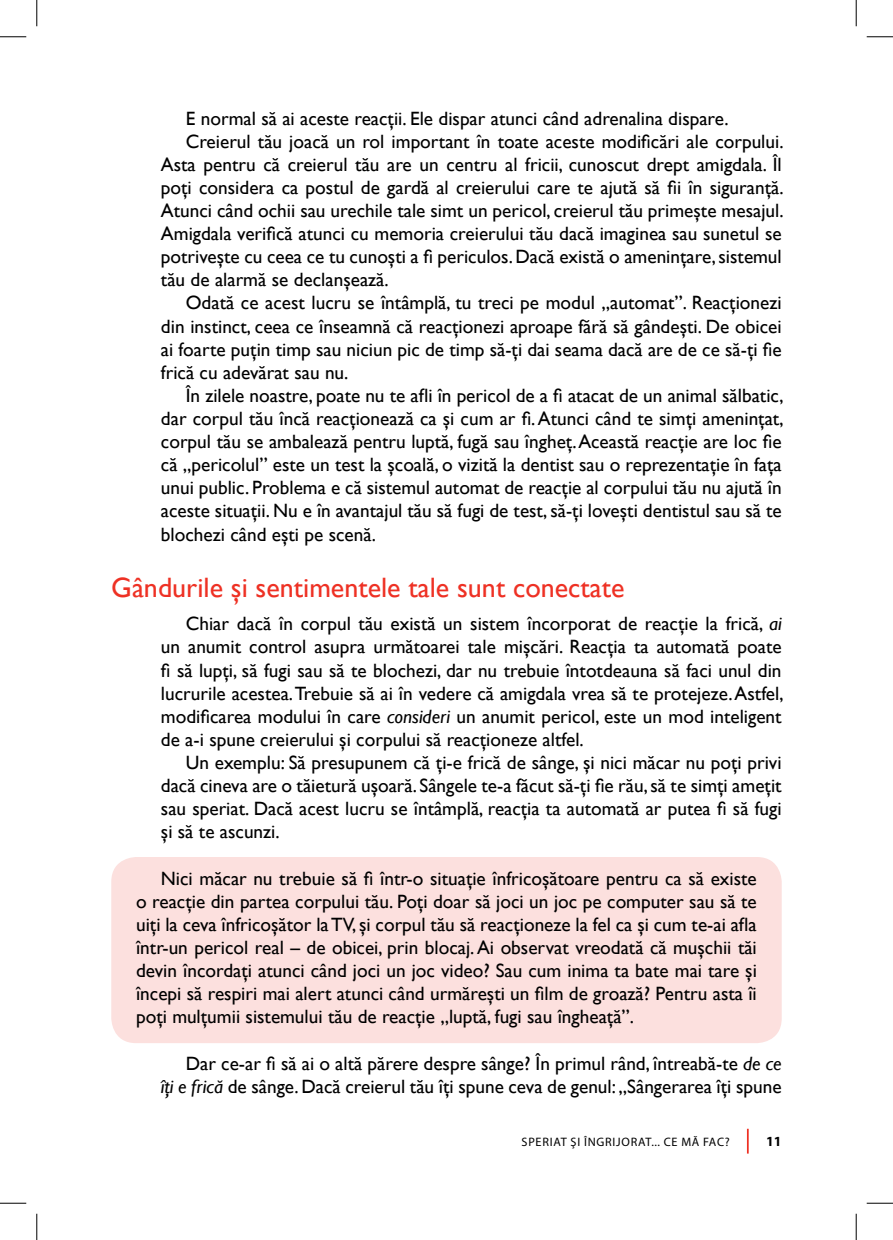
<style>
.page{position:relative;width:893px;height:1240px;background:#fff}
.page>*{position:absolute;margin:0;border:0;box-sizing:border-box;transform-origin:0 0}
.t1{font:28px "Gill Sans";color:#ee3124}
.t2{font:19.25px/23.1px "Gill Sans";color:#000;text-align:justify}
.t3{font:700 14px "Myriad Pro";color:#000}
.t4{font:12.25px "Myriad Pro";letter-spacing:.06em;color:#000}
.s1{font-style:italic}
</style>
<div class="page">
<hr style="left:746px;top:1128px;width:2px;height:25px;background:#ee3124">
<div style="left:111px;top:856px;width:670px;height:187px;background:#fce0de;border-radius:25px"></div>
<svg style="left:0;top:36px;width:26px;height:1px"></svg>
<svg style="left:866px;top:36px;width:26px;height:1px"></svg>
<svg style="left:0;top:1202px;width:26px;height:1px"></svg>
<svg style="left:866px;top:1202px;width:26px;height:1px"></svg>
<svg style="left:36px;top:0;width:1px;height:26px"></svg>
<svg style="left:36px;top:1213px;width:1px;height:26px"></svg>
<svg style="left:855px;top:0;width:1px;height:26px"></svg>
<svg style="left:855px;top:1213px;width:1px;height:26px"></svg>
<p class="t2" style="left:186px;top:107px;width:544px">E normal să ai aceste reacţii. Ele dispar atunci când adrenalina dispare.</p>
<p class="t2" style="left:186px;top:130px;width:599px">Creierul tău joacă un rol important în toate aceste modificări ale corpului.</p>
<p class="t2" style="left:161px;top:153px;width:622px">Asta pentru că creierul tău are un centru al fricii, cunoscut drept amigdala. Îl</p>
<p class="t2" style="left:161px;top:176px;width:623px">poţi considera ca postul de gardă al creierului care te ajută să fii în siguranţă.</p>
<p class="t2" style="left:161px;top:199px;width:623px">Atunci când ochii sau urechile tale simt un pericol, creierul tău primeşte mesajul.</p>
<p class="t2" style="left:161px;top:222px;width:622px">Amigdala verifică atunci cu memoria creierului tău dacă imaginea sau sunetul se</p>
<p class="t2" style="left:161px;top:245px;width:622px">potriveşte cu ceea ce tu cunoşti a fi periculos. Dacă există o ameninţare, sistemul</p>
<p class="t2" style="left:161px;top:268px;width:229px">tău de alarmă se declanşează.</p>
<p class="t2" style="left:186px;top:292px;width:597px">Odată ce acest lucru se întâmplă, tu treci pe modul „automat”. Reacţionezi</p>
<p class="t2" style="left:161px;top:315px;width:622px">din instinct, ceea ce înseamnă că reacţionezi aproape fără să gândeşti. De obicei</p>
<p class="t2" style="left:161px;top:338px;width:622px">ai foarte puţin timp sau niciun pic de timp să-ţi dai seama dacă are de ce să-ţi fie</p>
<p class="t2" style="left:161px;top:361px;width:189px">frică cu adevărat sau nu.</p>
<p class="t2" style="left:186px;top:384px;width:599px">În zilele noastre, poate nu te afli în pericol de a fi atacat de un animal sălbatic,</p>
<p class="t2" style="left:161px;top:407px;width:623px">dar corpul tău încă reacţionează ca şi cum ar fi. Atunci când te simţi ameninţat,</p>
<p class="t2" style="left:161px;top:430px;width:622px">corpul tău se ambalează pentru luptă, fugă sau îngheţ. Această reacţie are loc fie</p>
<p class="t2" style="left:161px;top:453px;width:622px">că „pericolul” este un test la şcoală, o vizită la dentist sau o reprezentaţie în faţa</p>
<p class="t2" style="left:161px;top:476px;width:622px">unui public. Problema e că sistemul automat de reacţie al corpului tău nu ajută în</p>
<p class="t2" style="left:161px;top:499px;width:622px">aceste situaţii. Nu e în avantajul tău să fugi de test, să-ţi loveşti dentistul sau să te</p>
<p class="t2" style="left:161px;top:523px;width:216px">blochezi când eşti pe scenă.</p>
<h1 class="t1" style="left:111px;top:571px;width:514px">Gândurile şi sentimentele tale sunt conectate</h1>
<p class="t2" style="left:161px;top:612px;width:624px;text-indent:25px">Chiar dacă în corpul tău există un sistem încorporat de reacţie la frică, <span class="s1">ai </span>un anumit control asupra următoarei tale mişcări. Reacţia ta automată poate fi să lupţi, să fugi sau să te blochezi, dar nu trebuie întotdeauna să faci unul din lucrurile acestea. Trebuie să ai în vedere că amigdala vrea să te protejeze. Astfel, modificarea modului în care <span class="s1">consideri</span> un anumit pericol, este un mod inteligent de a-i spune creierului şi corpului să reacţioneze altfel.</p>
<p class="t2" style="left:161px;top:751px;width:622px;text-indent:25px">Un exemplu: Să presupunem că ţi-e frică de sânge, şi nici măcar nu poţi privi dacă cineva are o tăietură uşoară. Sângele te-a făcut să-ţi fie rău, să te simţi ameţit sau speriat. Dacă acest lucru se întâmplă, reacţia ta automată ar putea fi să fugi şi să te ascunzi.</p>
<p class="t2" style="left:136px;top:866px;width:622px;text-indent:25px">Nici măcar nu trebuie să fi într-o situaţie înfricoşătoare pentru ca să existe o reacţie din partea corpului tău. Poţi doar să joci un joc pe computer sau să te uiţi la ceva înfricoşător la TV, şi corpul tău să reacţioneze la fel ca şi cum te-ai afla într-un pericol real – de obicei, prin blocaj. Ai observat vreodată că muşchii tăi devin încordaţi atunci când joci un joc video? Sau cum inima ta bate mai tare şi începi să respiri mai alert atunci când urmăreşti un film de groază? Pentru asta îi poţi mulţumii sistemului tău de reacţie „luptă, fugi sau îngheaţă”.</p>
<p class="t2" style="left:161px;top:1051px;width:622px;text-align:right">Dar ce-ar fi să ai o altă părere despre sânge? În primul rând, întreabă-te <span class="s1">de ce<br>îţi e frică</span> de sânge. Dacă creierul tău îţi spune ceva de genul: „Sângerarea îţi spune</p>
<p class="t4" style="left:521px;top:1133px;width:209px">SPERIAT ŞI ÎNGRIJORAT... CE MĂ FAC?</p>
<p class="t3" style="left:765px;top:1132px;width:17px">11</p>
</div>
